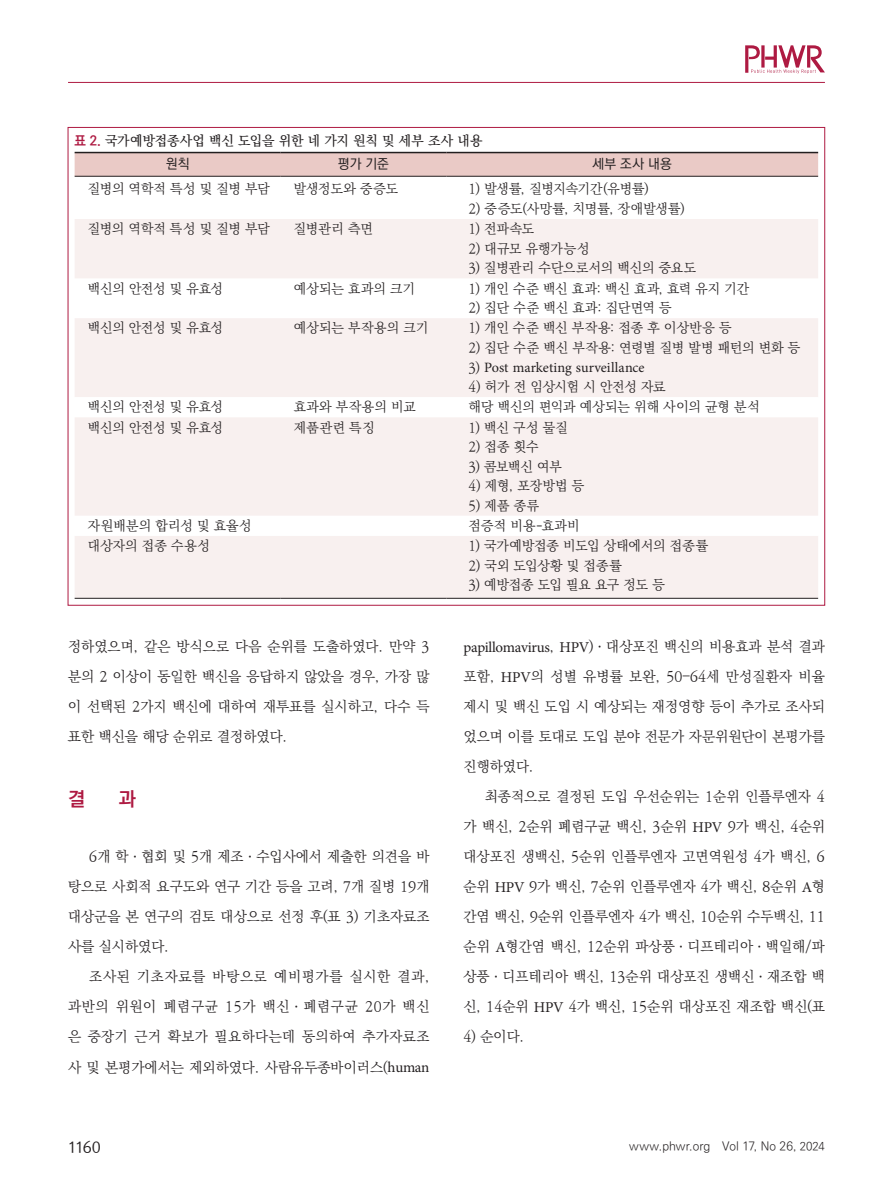
<style>
.page{position:relative;width:893px;height:1191px;background:#fff}
.page>*{position:absolute;margin:0;border:0;box-sizing:border-box;transform-origin:0 0}
.t1{font:700 19.5px "Ko Pub World Dotum";color:#ae1a42}
.t2{font:15px "Rix M Go PM";color:#231f20}
.t3{font:300 14.25px/30px "Ko Pub World Batang";letter-spacing:.005em;color:#231f20;text-align:justify}
.t4{font:14.25px "Minion Pro";color:#231f20}
.t5{font:300 13.5px "Ko Pub World Batang";color:#231f20}
.t6{font:500 13.5px "Ko Pub World Batang";letter-spacing:.005em;color:#231f20}
.t7{font:300 13.5px "Ko Pub World Batang";letter-spacing:.02em;color:#231f20}
.t8{font:300 13.5px "Ko Pub World Batang";letter-spacing:.03em;color:#231f20}
.t9{font:500 13.5px "Ko Pub World Dotum";letter-spacing:.01em;color:#231f20}
.t10{font:300 13.5px "Ko Pub World Batang";letter-spacing:.025em;color:#231f20}
.t11{font:300 12px "Ko Pub World Dotum";letter-spacing:.005em;color:#231f20}
.s1{font-family:"Ko Pub World Dotum";font-weight:700;color:#ae1a42}
.s2{font-family:"Ko Pub World Batang";font-weight:300;font-size:13.5px}
.s3{font-family:"Minion Pro";font-weight:400;font-size:15px}
.s4{font-size:11.25px}
</style>
<div class="page">
<hr style="left:68px;top:82px;width:757px;height:1px;background:#ae1a42">
<svg style="left:745px;top:45px;width:80px;height:28px"></svg>
<svg style="left:75px;top:153px;width:743px;height:23px;background:#e5c5c2"></svg>
<svg style="left:75px;top:219px;width:743px;height:379px;fill:#f8f0ef"></svg>
<hr style="left:75px;top:152px;width:206px;height:1px;background:#231f20">
<hr style="left:281px;top:152px;width:165px;height:1px;background:#231f20">
<hr style="left:446px;top:152px;width:372px;height:1px;background:#231f20">
<hr style="left:75px;top:176px;width:206px;height:1px;background:#231f20">
<hr style="left:281px;top:176px;width:165px;height:1px;background:#231f20">
<hr style="left:446px;top:176px;width:372px;height:1px;background:#231f20">
<hr style="left:75px;top:598px;width:206px;height:1px;background:#231f20">
<hr style="left:281px;top:598px;width:165px;height:1px;background:#231f20">
<hr style="left:446px;top:598px;width:372px;height:1px;background:#231f20">
<p class="t6" style="left:75px;top:131px;width:409px"><span class="s1">표 2.</span> 국가예방접종사업 백신 도입을 위한 네 가지 원칙 및 세부 조사 내용</p>
<p class="t9" style="left:166px;top:155px;width:25px">원칙</p>
<p class="t9" style="left:338px;top:155px;width:53px">평가 기준</p>
<p class="t9" style="left:593px;top:155px;width:81px">세부 조사 내용</p>
<p class="t5" style="left:88px;top:179px;width:184px">질병의 역학적 특성 및 질병 부담</p>
<p class="t5" style="left:294px;top:179px;width:106px">발생정도와 중증도</p>
<p class="t5" style="left:469px;top:179px;width:182px">1) 발생률, 질병지속기간(유병률)</p>
<p class="t5" style="left:469px;top:199px;width:217px">2) 중증도(사망률, 치명률, 장애발생률)</p>
<p class="t5" style="left:88px;top:219px;width:184px">질병의 역학적 특성 및 질병 부담</p>
<p class="t5" style="left:294px;top:219px;width:80px">질병관리 측면</p>
<p class="t5" style="left:469px;top:219px;width:67px">1) 전파속도</p>
<p class="t5" style="left:469px;top:239px;width:122px">2) 대규모 유행가능성</p>
<p class="t5" style="left:469px;top:258px;width:229px">3) 질병관리 수단으로서의 백신의 중요도</p>
<p class="t5" style="left:88px;top:278px;width:137px">백신의 안전성 및 유효성</p>
<p class="t7" style="left:294px;top:278px;width:123px">예상되는 효과의 크기</p>
<p class="t5" style="left:469px;top:278px;width:282px">1) 개인 수준 백신 효과: 백신 효과, 효력 유지 기간</p>
<p class="t5" style="left:469px;top:298px;width:204px">2) 집단 수준 백신 효과: 집단면역 등</p>
<p class="t5" style="left:88px;top:318px;width:137px">백신의 안전성 및 유효성</p>
<p class="t10" style="left:294px;top:318px;width:136px">예상되는 부작용의 크기</p>
<p class="t8" style="left:469px;top:318px;width:265px">1) 개인 수준 백신 부작용: 접종 후 이상반응 등</p>
<p class="t5" style="left:469px;top:338px;width:333px">2) 집단 수준 백신 부작용: 연령별 질병 발병 패턴의 변화 등</p>
<p class="t4" style="left:469px;top:358px;width:178px"><span class="s2">3)</span> Post marketing surveillance</p>
<p class="t5" style="left:469px;top:377px;width:198px">4) 허가 전 임상시험 시 안전성 자료</p>
<p class="t5" style="left:88px;top:397px;width:137px">백신의 안전성 및 유효성</p>
<p class="t7" style="left:294px;top:397px;width:123px">효과와 부작용의 비교</p>
<p class="t5" style="left:469px;top:397px;width:293px">해당 백신의 편익과 예상되는 위해 사이의 균형 분석</p>
<p class="t5" style="left:88px;top:417px;width:137px">백신의 안전성 및 유효성</p>
<p class="t5" style="left:294px;top:417px;width:82px">제품관련 특징</p>
<p class="t5" style="left:469px;top:417px;width:101px">1) 백신 구성 물질</p>
<p class="t5" style="left:469px;top:437px;width:72px">2) 접종 횟수</p>
<p class="t5" style="left:469px;top:456px;width:95px">3) 콤보백신 여부</p>
<p class="t5" style="left:469px;top:476px;width:117px">4) 제형, 포장방법 등</p>
<p class="t5" style="left:469px;top:495px;width:72px">5) 제품 종류</p>
<p class="t7" style="left:88px;top:516px;width:165px">자원배분의 합리성 및 효율성</p>
<p class="t5" style="left:469px;top:516px;width:112px">점증적 비용-효과비</p>
<p class="t5" style="left:88px;top:536px;width:124px">대상자의 접종 수용성</p>
<p class="t5" style="left:469px;top:536px;width:241px">1) 국가예방접종 비도입 상태에서의 접종률</p>
<p class="t5" style="left:469px;top:555px;width:155px">2) 국외 도입상황 및 접종률</p>
<p class="t5" style="left:469px;top:575px;width:198px">3) 예방접종 도입 필요 요구 정도 등</p>
<p class="t3" style="left:68px;top:632px;width:363px">정하였으며, 같은 방식으로 다음 순위를 도출하였다. 만약 3 분의 2 이상이 동일한 백신을 응답하지 않았을 경우, 가장 많 이 선택된 2가지 백신에 대하여 재투표를 실시하고, 다수 득 표한 백신을 해당 순위로 결정하였다.</p>
<h1 class="t1" style="left:68px;top:785px;width:19px">결</h1>
<h1 class="t1" style="left:119px;top:785px;width:19px">과</h1>
<p class="t3" style="left:68px;top:842px;width:363px;text-indent:21px">6개 학ㆍ협회 및 5개 제조ㆍ수입사에서 제출한 의견을 바 탕으로 사회적 요구도와 연구 기간 등을 고려, 7개 질병 19개 대상군을 본 연구의 검토 대상으로 선정 후(표 3) 기초자료조 사를 실시하였다.</p>
<p class="t3" style="left:68px;top:962px;width:363px;text-indent:21px">조사된 기초자료를 바탕으로 예비평가를 실시한 결과, 과반의 위원이 폐렴구균 15가 백신ㆍ폐렴구균 20가 백신 은 중장기 근거 확보가 필요하다는데 동의하여 추가자료조 사 및 본평가에서는 제외하였다. 사람유두종바이러스(<span class="s3">human</span></p>
<p class="t3" style="left:463px;top:632px;width:363px"><span class="s3">papillomavirus</span>, <span class="s3">HPV</span>)ㆍ대상포진 백신의 비용효과 분석 결과 포함, <span class="s3">HPV</span>의 성별 유병률 보완, 50–64세 만성질환자 비율 제시 및 백신 도입 시 예상되는 재정영향 등이 추가로 조사되 었으며 이를 토대로 도입 분야 전문가 자문위원단이 본평가를 진행하였다.</p>
<p class="t3" style="left:463px;top:781px;width:363px;text-indent:21px">최종적으로 결정된 도입 우선순위는 1순위 인플루엔자 4 가 백신, 2순위 폐렴구균 백신, 3순위 <span class="s3">HPV</span> 9가 백신, 4순위 대상포진 생백신, 5순위 인플루엔자 고면역원성 4가 백신, 6 순위 <span class="s3">HPV</span> 9가 백신, 7순위 인플루엔자 4가 백신, 8순위 <span class="s3">A</span>형 간염 백신, 9순위 인플루엔자 4가 백신, 10순위 수두백신, 11 순위 <span class="s3">A</span>형간염 백신, 12순위 파상풍ㆍ디프테리아ㆍ백일해/파 상풍ㆍ디프테리아 백신, 13순위 대상포진 생백신ㆍ재조합 백 신, 14순위 <span class="s3">HPV</span> 4가 백신, 15순위 대상포진 재조합 백신(표</p>
<p class="t3" style="left:463px;top:1022px;width:62px">4) 순이다.</p>
<p class="t2" style="left:68px;top:1139px;width:34px">1160</p>
<p class="t11" style="left:629px;top:1137px;width:197px">www.phwr.org Vol 17<span class="s4">,</span> No 26<span class="s4">, 2024</span></p>
</div>
